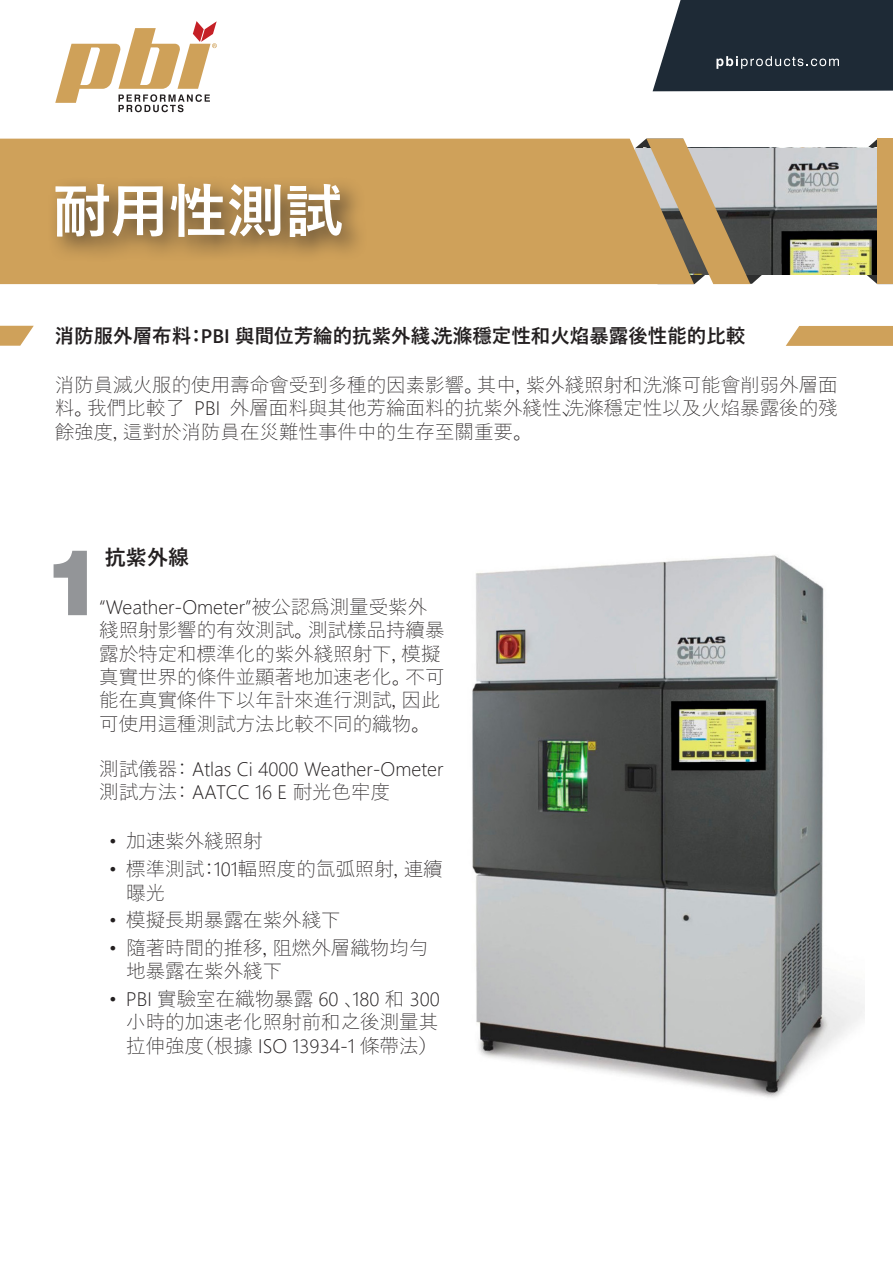
<style>
.page{position:relative;width:893px;height:1263px;background:#fff}
.page>*{position:absolute;margin:0;border:0;box-sizing:border-box;transform-origin:0 0}
.t1{font:900 91.8px "Swiss 721 BT";color:#939598}
.t2{font:700 58.05px "Yu Gothic UI";color:#fff}
.t3{font:700 21px "Yu Gothic UI";color:#231f20}
.t4{font:300 19.5px/23.4px "Yu Gothic UI";color:#231f20}
.t5{font:700 19.5px "Yu Gothic UI";color:#231f20}
</style>
<div class="page">
<svg style="left:55px;top:21px;width:162px;height:91px"></svg>
<svg style="left:653px;top:0;width:240px;height:91px;background:#2f3a45"></svg>
<svg style="left:0;top:326px;width:34px;height:20px"></svg>
<svg style="left:786px;top:326px;width:107px;height:20px;background:#d2a764"></svg>
<div style="left:0;top:139px;width:635px;height:145px;background:#cfa15a"></div>
<svg style="left:635px;top:138px;width:258px;height:146px;background:#aea187"></svg>
<div style="left:47px;top:174px;width:322px;height:90px;background:#231f20;opacity:.75"></div>
<img style="left:472px;top:555px;width:393px;height:543px">
<p class="t2" style="left:53px;top:178px;width:292px">耐用性測試</p>
<p class="t5" style="left:55px;top:325px;width:692px">消防服外層布料：PBI 與間位芳綸的抗紫外綫、洗滌穩定性和火焰暴露後性能的比較</p>
<p class="t4" style="left:55px;top:370px;width:784px;text-align:justify">消防員滅火服的使用壽命會受到多種的因素影響。其中，紫外綫照射和洗滌可能會削弱外層面料。我們比較了 PBI 外層面料與其他芳綸面料的抗紫外綫性、洗滌穩定性以及火焰暴露後的殘餘強度，這對於消防員在災難性事件中的生存至關重要。</p>
<p class="t1" style="left:44px;top:527px;width:62px">1</p>
<p class="t3" style="left:105px;top:546px;width:85px">抗紫外線</p>
<p class="t4" style="left:99px;top:592px;width:347px">“Weather-Ometer”被公認爲測量受紫外綫照射影響的有效測試。測試樣品持續暴露於特定和標準化的紫外綫照射下，模擬真實世界的條件並顯著地加速老化。不可能在真實條件下以年計來進行測試，因此可使用這種測試方法比較不同的織物。</p>
<p class="t4" style="left:99px;top:754px;width:346px">測試儀器： Atlas Ci 4000 Weather-Ometer</p>
<p class="t4" style="left:99px;top:778px;width:292px">測試方法： AATCC 16 E 耐光色牢度</p>
<p class="t4" style="left:109px;top:827px;width:155px">• 加速紫外綫照射</p>
<p class="t4" style="left:126px;top:855px;width:318px;text-indent:-17px">• 標準測試：101輻照度的氙弧照射，連續曝光</p>
<p class="t4" style="left:109px;top:906px;width:233px">• 模擬長期暴露在紫外綫下</p>
<p class="t4" style="left:126px;top:933px;width:304px;text-indent:-17px">• 隨著時間的推移，阻燃外層織物均勻地暴露在紫外綫下</p>
<p class="t4" style="left:126px;top:984px;width:315px;text-align:justify;text-indent:-17px">• PBI 實驗室在織物暴露 60 、180 和 300小時的加速老化照射前和之後測量其拉伸強度（根據 ISO 13934-1 條帶法）</p>
</div>
